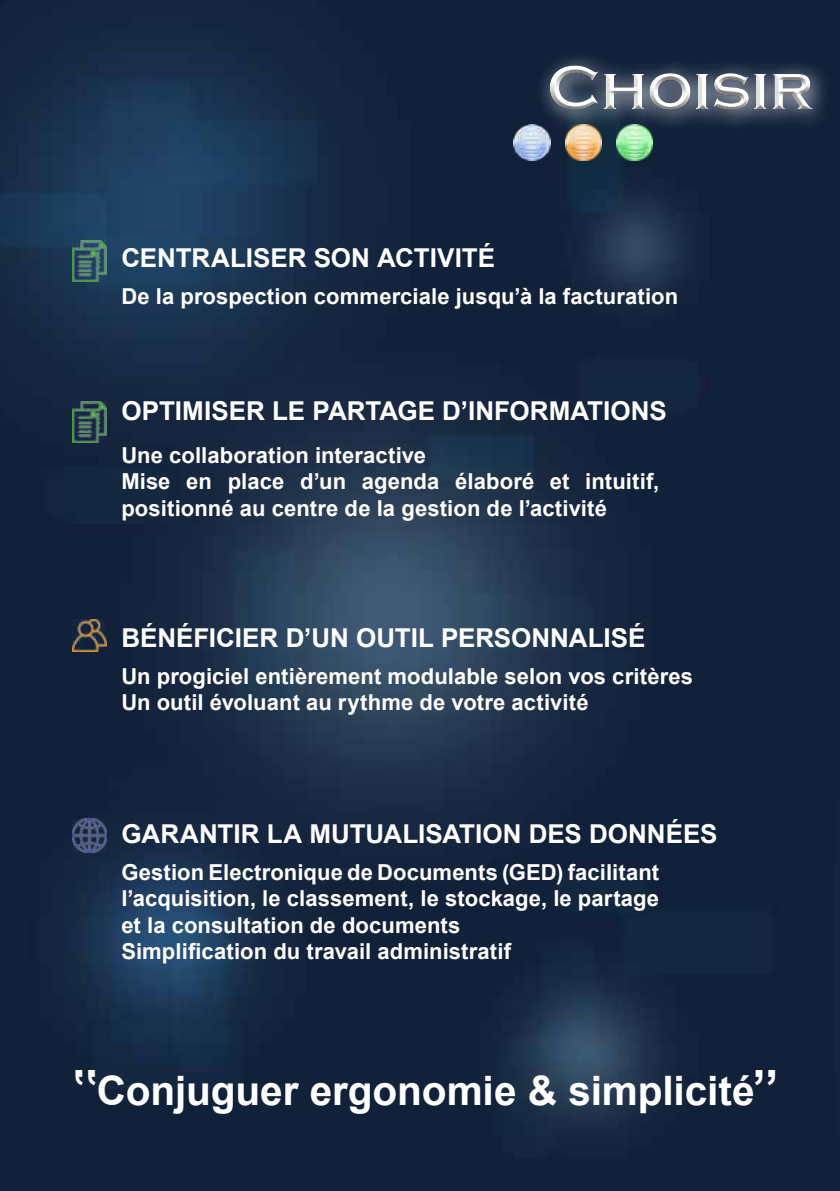
<style>
.page{position:relative;width:840px;height:1191px;background:#fff}
.page>*{position:absolute;margin:0;border:0;box-sizing:border-box;transform-origin:0 0}
.t1{font:700 64px "Copperplate Gothic";color:#fff}
.t2{font:700 40.6px "Arial";letter-spacing:-.005em;color:#fff}
.t3{font:700 26px "Arial";color:#fff}
.t4{font:700 22px/26.4px "Arial";letter-spacing:.005em;color:#fff}
.s1{font-size:48.6px}
</style>
<div class="page">
<img style="left:0;top:0;width:834px;height:1191px">
<div style="left:834px;top:0;width:5px;height:1191px;background:#11213a"></div>
<div style="left:534px;top:51px;width:297px;height:81px;background:#13233c"></div>
<div style="left:535px;top:53px;width:290px;height:56px;background:#fff;opacity:.75"></div>
<div style="left:535px;top:69px;width:290px;height:53px;background:#000;opacity:.75"></div>
<img style="left:513px;top:124px;width:36px;height:37px">
<img style="left:615px;top:124px;width:37px;height:37px">
<img style="left:565px;top:124px;width:36px;height:37px">
<img style="left:72px;top:819px;width:34px;height:34px">
<img style="left:72px;top:240px;width:35px;height:42px">
<img style="left:72px;top:401px;width:34px;height:42px">
<img style="left:72px;top:619px;width:35px;height:33px">
<p class="t3" style="left:121px;top:241px;width:375px">CENTRALISER SON ACTIVITÉ</p>
<h1 class="t1" style="left:546px;top:52px;width:268px">Choisir</h1>
<p class="t4" style="left:121px;top:284px;width:558px">De la prospection commerciale jusqu’à la facturation</p>
<p class="t3" style="left:121px;top:393px;width:546px">OPTIMISER LE PARTAGE D’INFORMATIONS</p>
<p class="t4" style="left:121px;top:442px;width:539px">Une collaboration interactive<br>Mise en place d’un agenda élaboré et intuitif, positionné au centre de la gestion de l’activité</p>
<p class="t3" style="left:121px;top:620px;width:525px">BÉNÉFICIER D’UN OUTIL PERSONNALISÉ</p>
<p class="t4" style="left:121px;top:663px;width:573px">Un progiciel entièrement modulable selon vos critères<br>Un outil évoluant au rythme de votre activité</p>
<p class="t3" style="left:121px;top:817px;width:597px">GARANTIR LA MUTUALISATION DES DONNÉES</p>
<p class="t4" style="left:121px;top:859px;width:539px">Gestion Electronique de Documents (GED) facilitant l’acquisition, le classement, le stockage, le partage et la consultation de documents<br>Simplification du travail administratif</p>
<h2 class="t2" style="left:72px;top:1063px;width:707px"><span class="s1">ʽʽ</span>Conjuguer ergonomie &amp; simplicité<span class="s1">ʼʼ</span></h2>
</div>
